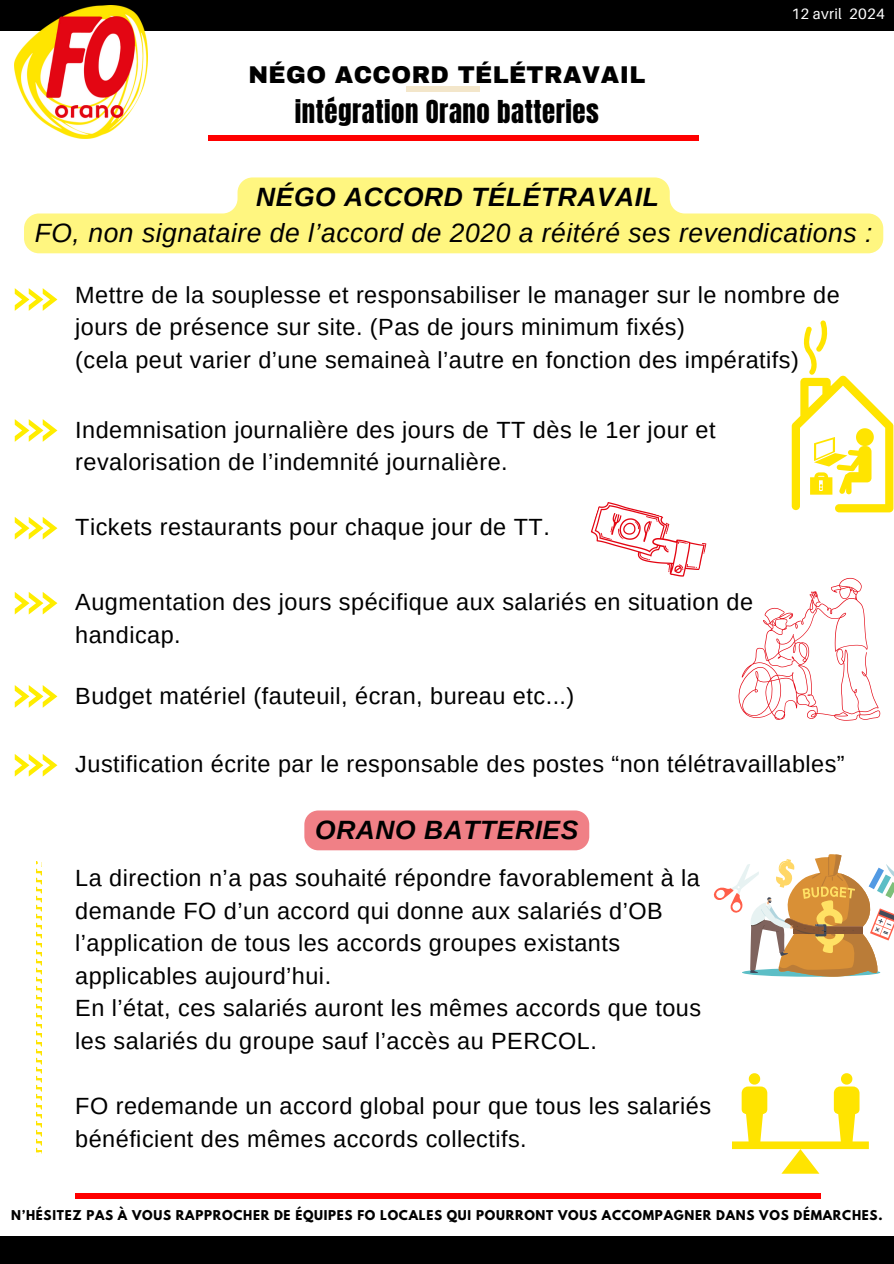
<style>
.page{position:relative;width:894px;height:1264px;background:#fff}
.page>*{position:absolute;margin:0;border:0;box-sizing:border-box;transform-origin:0 0}
.t1{font:26.85px "Anton";letter-spacing:.02em;color:#000}
.t2{font:italic 26.4px/36px "Arimo";letter-spacing:.02em;color:#000;text-align:center}
.t3{font:italic 700 26.4px "Arimo";letter-spacing:.02em;color:#000}
.t4{font:900 23.7px "Archivo";letter-spacing:.015em;color:#000}
.t5{font:23.4px/32.7px "Arimo";letter-spacing:.02em;color:#000}
.t6{font:15px "Aileron";letter-spacing:.015em;color:#fff}
.t7{font:700 12px "League Spartan";letter-spacing:.06em;color:#000}
.s1{font-weight:700}
</style>
<div class="page">
<div style="left:0;top:0;width:893px;height:30px;background:#000"></div>
<img style="left:15px;top:6px;width:132px;height:133px">
<div style="left:75px;top:1193px;width:745px;height:5px;background:#f00"></div>
<div style="left:0;top:1236px;width:893px;height:27px;background:#000"></div>
<div style="left:406px;top:87px;width:73px;height:5px;background:#f3e6ca"></div>
<div style="left:208px;top:135px;width:490px;height:6px;background:#f00"></div>
<svg style="left:15px;top:288px;width:42px;height:22px"></svg>
<svg style="left:15px;top:419px;width:42px;height:22px"></svg>
<svg style="left:15px;top:517px;width:42px;height:22px"></svg>
<svg style="left:15px;top:592px;width:42px;height:22px"></svg>
<svg style="left:15px;top:685px;width:42px;height:22px"></svg>
<svg style="left:590px;top:502px;width:117px;height:75px"></svg>
<svg style="left:738px;top:578px;width:142px;height:142px"></svg>
<svg style="left:791px;top:320px;width:102px;height:192px"></svg>
<svg style="left:713px;top:854px;width:181px;height:122px"></svg>
<svg style="left:732px;top:1073px;width:136px;height:100px"></svg>
<svg style="left:15px;top:754px;width:42px;height:22px"></svg>
<svg style="left:36px;top:861px;width:6px;height:293px"></svg>
<svg style="left:24px;top:177px;width:859px;height:76px;fill:#fff680"></svg>
<div style="left:304px;top:810px;width:285px;height:40px;background:#f08086;border-radius:14px"></div>
<p class="t4" style="left:248px;top:62px;width:398px">NÉGO ACCORD TÉLÉTRAVAIL</p>
<h4 class="t1" style="left:294px;top:93px;width:305px">intégration Orano batteries</h4>
<p class="t6" style="left:791px;top:5px;width:95px">12 avril 2024</p>
<h4 class="t2" style="left:35px;top:179px;width:838px"><span class="s1">NÉGO ACCORD TÉLÉTRAVAIL<br></span>FO, non signataire de l’accord de 2020 a réitéré ses revendications :</h4>
<p class="t5" style="left:75px;top:278px;width:765px">Mettre de la souplesse et responsabiliser le manager sur le nombre de jours de présence sur site. (Pas de jours minimum fixés)<br>(cela peut varier d’une semaineà l’autre en fonction des impératifs)</p>
<p class="t5" style="left:75px;top:413px;width:641px">Indemnisation journalière des jours de TT dès le 1er jour et revalorisation de l’indemnité journalière.</p>
<h4 class="t5" style="left:75px;top:511px;width:476px">Tickets restaurants pour chaque jour de TT.</h4>
<p class="t5" style="left:75px;top:586px;width:679px">Augmentation des jours spécifique aux salariés en situation de handicap.</p>
<h3 class="t5" style="left:75px;top:679px;width:500px">Budget matériel (fauteuil, écran, bureau etc...)</h3>
<h4 class="t5" style="left:75px;top:748px;width:770px">Justification écrite par le responsable des postes “non télétravaillables”</h4>
<p class="t3" style="left:315px;top:815px;width:264px">ORANO BATTERIES</p>
<h2 class="t5" style="left:75px;top:861px;width:627px">La direction n’a pas souhaité répondre favorablement à la demande FO d’un accord qui donne aux salariés d’OB l’application de tous les accords groupes existants applicables aujourd’hui.<br>En l’état, ces salariés auront les mêmes accords que tous les salariés du groupe sauf l’accès au PERCOL.</h2>
<h2 class="t5" style="left:75px;top:1089px;width:637px">FO redemande un accord global pour que tous les salariés bénéficient des mêmes accords collectifs.</h2>
<p class="t7" style="left:11px;top:1209px;width:872px">N’HÉSITEZ PAS À VOUS RAPPROCHER DE ÉQUIPES FO LOCALES QUI POURRONT VOUS ACCOMPAGNER DANS VOS DÉMARCHES.</p>
</div>
